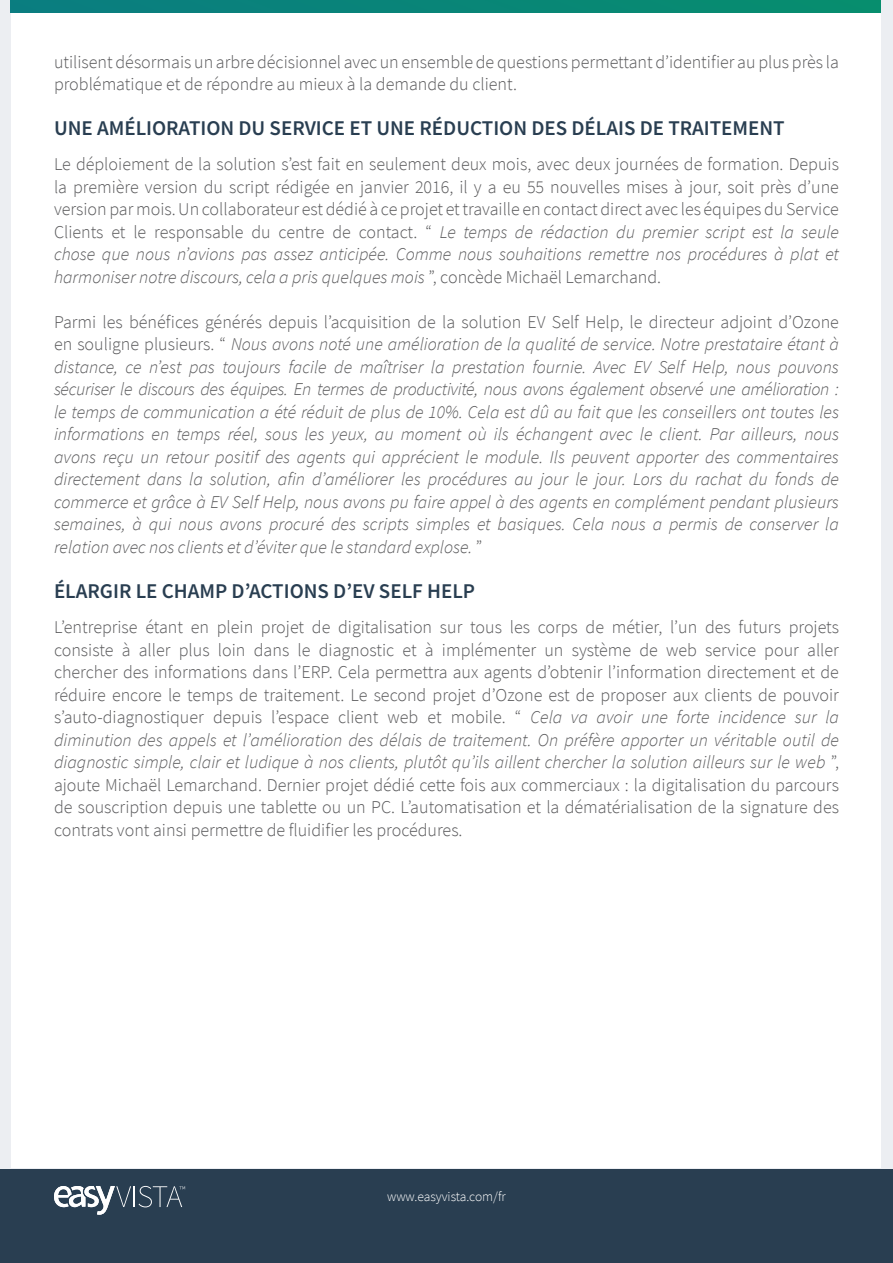
<style>
.page{position:relative;width:893px;height:1263px;background:#fff}
.page>*{position:absolute;margin:0;border:0;box-sizing:border-box;transform-origin:0 0}
.t1{font:600 21px "Source Sans Pro";color:#293e51}
.t2{font:300 18px/22.5px "Source Sans Pro";color:#59595b;text-align:justify}
.t3{font:italic 300 18px/22.5px "Source Sans Pro";color:#59595b;text-align:justify}
.t4{font:300 13.5px "Source Sans Pro";color:#fff}
.s1{font-style:italic}
.s2{font-style:normal}
</style>
<div class="page">
<div style="left:0;top:1168px;width:893px;height:95px;background:#293e51"></div>
<svg style="left:54px;top:1186px;width:131px;height:29px"></svg>
<div style="left:0;top:0;width:893px;height:1168px;background:#eceef2"></div>
<div style="left:11px;top:12px;width:869px;height:1156px;background:#fff"></div>
<div style="left:11px;top:0;width:869px;height:12px;background:#098578"></div>
<p class="t2" style="left:54px;top:50px;width:786px">utilisent désormais un arbre décisionnel avec un ensemble de questions permettant d’identifier au plus près la problématique et de répondre au mieux à la demande du client.</p>
<p class="t1" style="left:54px;top:114px;width:732px">UNE AMÉLIORATION DU SERVICE ET UNE RÉDUCTION DES DÉLAIS DE TRAITEMENT</p>
<p class="t2" style="left:54px;top:153px;width:786px">Le déploiement de la solution s’est fait en seulement deux mois, avec deux journées de formation. Depuis la première version du script rédigée en janvier 2016, il y a eu 55 nouvelles mises à jour, soit près d’une version par mois. Un collaborateur est dédié à ce projet et travaille en contact direct avec les équipes du Service Clients et le responsable du centre de contact. “ <span class="s1">Le temps de rédaction du premier script est la seule chose que nous n’avions pas assez anticipée. Comme nous souhaitions remettre nos procédures à plat et harmoniser notre discours, cela a pris quelques mois</span> ”, concède Michaël Lemarchand.</p>
<p class="t3" style="left:54px;top:310px;width:787px"><span class="s2">Parmi les bénéfices générés depuis l’acquisition de la solution EV Self Help, le directeur adjoint d’Ozone en souligne plusieurs. “</span> Nous avons noté une amélioration de la qualité de service. Notre prestataire étant à distance, ce n’est pas toujours facile de maîtriser la prestation fournie. Avec EV Self Help, nous pouvons sécuriser le discours des équipes. En termes de productivité, nous avons également observé une amélioration : le temps de communication a été réduit de plus de 10%. Cela est dû au fait que les conseillers ont toutes les informations en temps réel, sous les yeux, au moment où ils échangent avec le client. Par ailleurs, nous avons reçu un retour positif des agents qui apprécient le module. Ils peuvent apporter des commentaires directement dans la solution, afin d’améliorer les procédures au jour le jour. Lors du rachat du fonds de commerce et grâce à EV Self Help, nous avons pu faire appel à des agents en complément pendant plusieurs semaines, à qui nous avons procuré des scripts simples et basiques. Cela nous a permis de conserver la relation avec nos clients et d’éviter que le standard explose. <span class="s2">”</span></p>
<p class="t1" style="left:54px;top:577px;width:423px">ÉLARGIR LE CHAMP D’ACTIONS D’EV SELF HELP</p>
<p class="t2" style="left:54px;top:616px;width:786px">L’entreprise étant en plein projet de digitalisation sur tous les corps de métier, l’un des futurs projets consiste à aller plus loin dans le diagnostic et à implémenter un système de web service pour aller chercher des informations dans l’ERP. Cela permettra aux agents d’obtenir l’information directement et de réduire encore le temps de traitement. Le second projet d’Ozone est de proposer aux clients de pouvoir s’auto-diagnostiquer depuis l’espace client web et mobile. “ <span class="s1">Cela va avoir une forte incidence sur la diminution des appels et l’amélioration des délais de traitement. On préfère apporter un véritable outil de diagnostic simple, clair et ludique à nos clients, plutôt qu’ils aillent chercher la solution ailleurs sur le web</span> ”, ajoute Michaël Lemarchand. Dernier projet dédié cette fois aux commerciaux : la digitalisation du parcours de souscription depuis une tablette ou un PC. L’automatisation et la dématérialisation de la signature des contrats vont ainsi permettre de fluidifier les procédures.</p>
<p class="t4" style="left:387px;top:1188px;width:120px">www.easyvista.com/fr</p>
</div>
